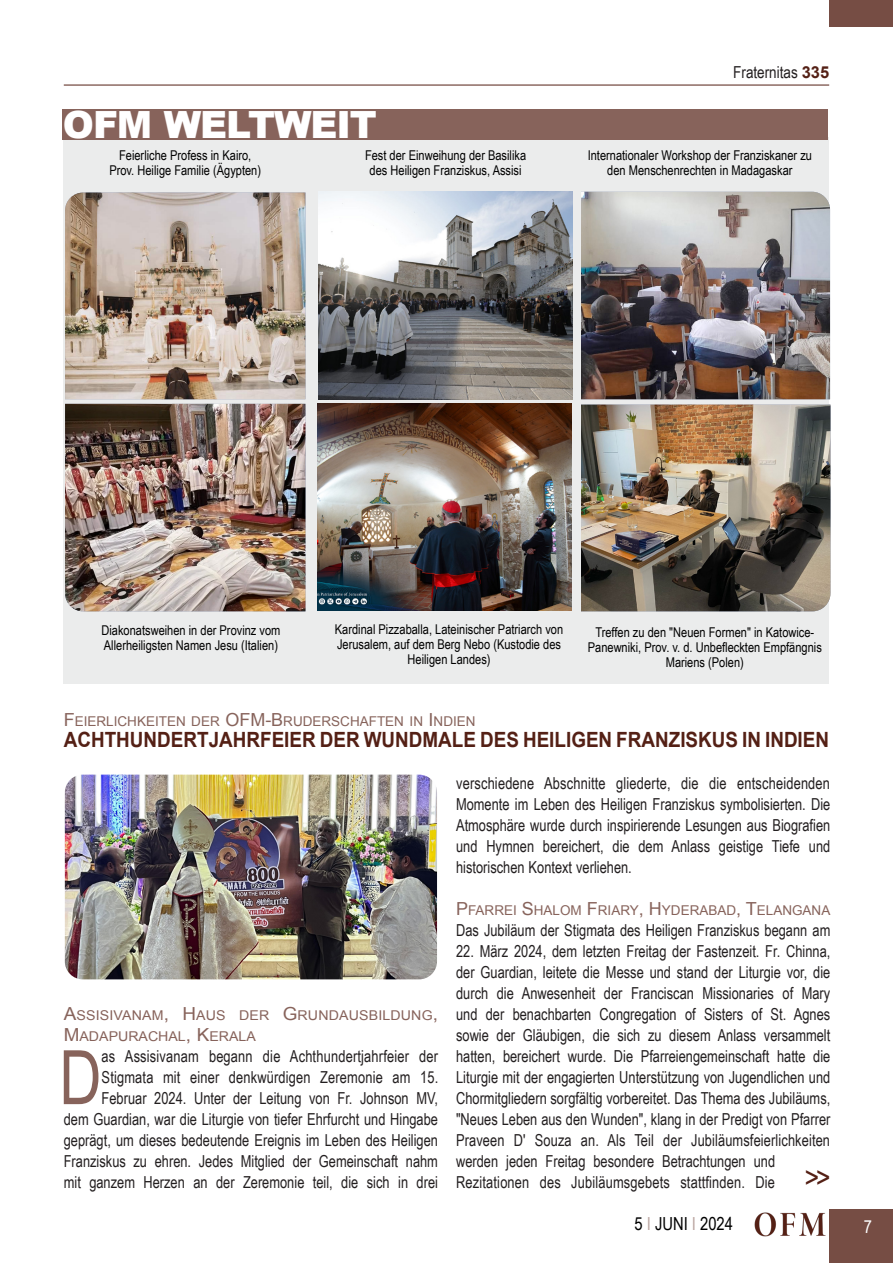
<style>
.page{position:relative;width:893px;height:1263px;background:#fff}
.page>*{position:absolute;margin:0;border:0;box-sizing:border-box;transform-origin:0 0}
.Titolo{font:75.15px "Arial Narrow";color:#87635b;scale:.95 1}
.Titolo-2{font:900 37.5px "Arial";letter-spacing:-.03em;color:#fff}
.Testo_sinEspacio{font:30px "Arial Narrow";color:#542015}
.Titolo-3{font:700 21px "Arial";color:#542015;scale:.9 1}
.t1{font:18px "Arial Narrow";color:#000}
.t2{font:18px "Arial Narrow";color:#fff}
.Titolo-4{font:16.5px/21px "Arial Narrow";color:#231f20;text-align:right;scale:.95 1}
.Titolo-5{font:16.5px "Arial Narrow";color:#231f20}
.MundoOFM-foto{font:13.5px/15px "Arial Narrow";color:#000;text-align:center}
.Titolo_piccolo{font:13.5px "Arial";color:#87635b}
.Titolo_piccolo-2{font:13.5px/21px "Arial";color:#87635b;scale:1.05 1}
.s1{font-family:"Arial";font-weight:700;color:#542015}
.s2{font-size:18px}
.s3{color:#bba6a1}
</style>
<div class="page">
<div style="left:829px;top:1209px;width:64px;height:54px;background:#764d44"></div>
<hr style="left:64px;top:85px;width:765px;height:1px;background:#542015">
<div style="left:829px;top:0;width:64px;height:27px;background:#764d44"></div>
<img style="left:755px;top:1212px;width:71px;height:24px">
<div style="left:63px;top:137px;width:766px;height:546px;background:#ebecec"></div>
<img style="left:65px;top:193px;width:240px;height:206px">
<img style="left:318px;top:192px;width:254px;height:207px">
<img style="left:318px;top:403px;width:254px;height:208px">
<img style="left:581px;top:192px;width:249px;height:207px">
<div style="left:63px;top:110px;width:765px;height:30px;background:#87635b"></div>
<img style="left:65px;top:404px;width:240px;height:207px">
<img style="left:581px;top:405px;width:249px;height:206px">
<img style="left:65px;top:775px;width:372px;height:204px">
<p class="Titolo-2" style="left:63px;top:97px;width:316px">OFM WELTWEIT</p>
<p class="MundoOFM-foto" style="left:119px;top:148px;width:134px">Feierliche Profess in Kairo,</p>
<p class="MundoOFM-foto" style="left:109px;top:163px;width:153px">Prov. Heilige Familie (Ägypten)</p>
<p class="MundoOFM-foto" style="left:365px;top:147px;width:163px">Fest der Einweihung der Basilika</p>
<p class="MundoOFM-foto" style="left:370px;top:162px;width:153px">des Heiligen Franziskus, Assisi</p>
<p class="Titolo-5" style="left:733px;top:60px;width:97px">Fraternitas <span class="s1">335</span></p>
<p class="MundoOFM-foto" style="left:588px;top:147px;width:226px">Internationaler Workshop der Franziskaner zu den Menschenrechten in Madagaskar</p>
<p class="MundoOFM-foto" style="left:101px;top:622px;width:181px;text-align:left">Diakonatsweihen in der Provinz vom<br>Allerheiligsten Namen Jesu (Italien)</p>
<p class="MundoOFM-foto" style="left:335px;top:621px;width:230px">Kardinal Pizzaballa, Lateinischer Patriarch von<br>Jerusalem, auf dem Berg Nebo (Kustodie des<br>Heiligen Landes)</p>
<p class="MundoOFM-foto" style="left:588px;top:624px;width:236px">Treffen zu den "Neuen Formen" in Katowice-<br>Panewniki, Prov. v. d. Unbefleckten Empfängnis<br>Mariens (Polen)</p>
<p class="Titolo_piccolo" style="left:64px;top:712px;width:413px"><span class="s2">F</span>EIERLICHKEITEN DER <span class="s2">OFM-B</span>RUDERSCHAFTEN IN <span class="s2">I</span> NDIEN</p>
<p class="Titolo-3" style="left:64px;top:726px;width:852px">ACHTHUNDERTJAHRFEIER DER WUNDMALE DES HEILIGEN FRANZISKUS IN INDIEN</p>
<p class="Titolo_piccolo-2" style="left:64px;top:1005px;width:358px"><span class="s2">A</span>SSISIVANAM<span class="s2">, H</span>AUS DER <span class="s2">G</span>RUNDAUSBILDUNG<span class="s2">,<br>M</span>ADAPURACHAL<span class="s2">, K</span>ERALA</p>
<p class="Titolo" style="left:59px;top:1022px;width:46px">D</p>
<p class="Titolo-4" style="left:64px;top:1045px;width:396px">as Assisivanam begann die Achthundertjahrfeier der Stigmata mit einer denkwürdigen Zeremonie am 15.<br>Februar 2024. Unter der Leitung von Fr. Johnson MV,<br>dem Guardian, war die Liturgie von tiefer Ehrfurcht und Hingabe geprägt, um dieses bedeutende Ereignis im Leben des Heiligen Franziskus zu ehren. Jedes Mitglied der Gemeinschaft nahm mit ganzem Herzen an der Zeremonie teil, die sich in drei</p>
<p class="Titolo-4" style="left:456px;top:772px;width:395px;text-align:justify">verschiedene Abschnitte gliederte, die die entscheidenden Momente im Leben des Heiligen Franziskus symbolisierten. Die Atmosphäre wurde durch inspirierende Lesungen aus Biografien und Hymnen bereichert, die dem Anlass geistige Tiefe und historischen Kontext verliehen.</p>
<p class="Titolo_piccolo" style="left:456px;top:901px;width:376px"><span class="s2">P</span> FARREI <span class="s2">S</span>HALOM <span class="s2">F</span> RIARY<span class="s2">, H</span>YDERABAD<span class="s2">, T</span>ELANGANA</p>
<p class="Titolo-4" style="left:456px;top:919px;width:395px">Das Jubiläum der Stigmata des Heiligen Franziskus begann am</p>
<p class="Titolo-4" style="left:456px;top:940px;width:395px;text-align:left">22. März 2024, dem letzten Freitag der Fastenzeit. Fr. Chinna, der Guardian, leitete die Messe und stand der Liturgie vor, die durch die Anwesenheit der Franciscan Missionaries of Mary und der benachbarten Congregation of Sisters of St. Agnes sowie der Gläubigen, die sich zu diesem Anlass versammelt hatten, bereichert wurde. Die Pfarreiengemeinschaft hatte die Liturgie mit der engagierten Unterstützung von Jugendlichen und Chormitgliedern sorgfältig vorbereitet. Das Thema des Jubiläums, "Neues Leben aus den Wunden", klang in der Predigt von Pfarrer Praveen D' Souza an. Als Teil der Jubiläumsfeierlichkeiten werden jeden Freitag besondere Betrachtungen und Rezitationen des Jubiläumsgebets stattfinden. Die</p>
<p class="Testo_sinEspacio" style="left:805px;top:1155px;width:27px">&gt;&gt;</p>
<p class="t1" style="left:634px;top:1210px;width:100px">5 <span class="s3">I</span> JUNI <span class="s3">I</span> 2024</p>
<p class="t2" style="left:864px;top:1213px;width:10px">7</p>
</div>
